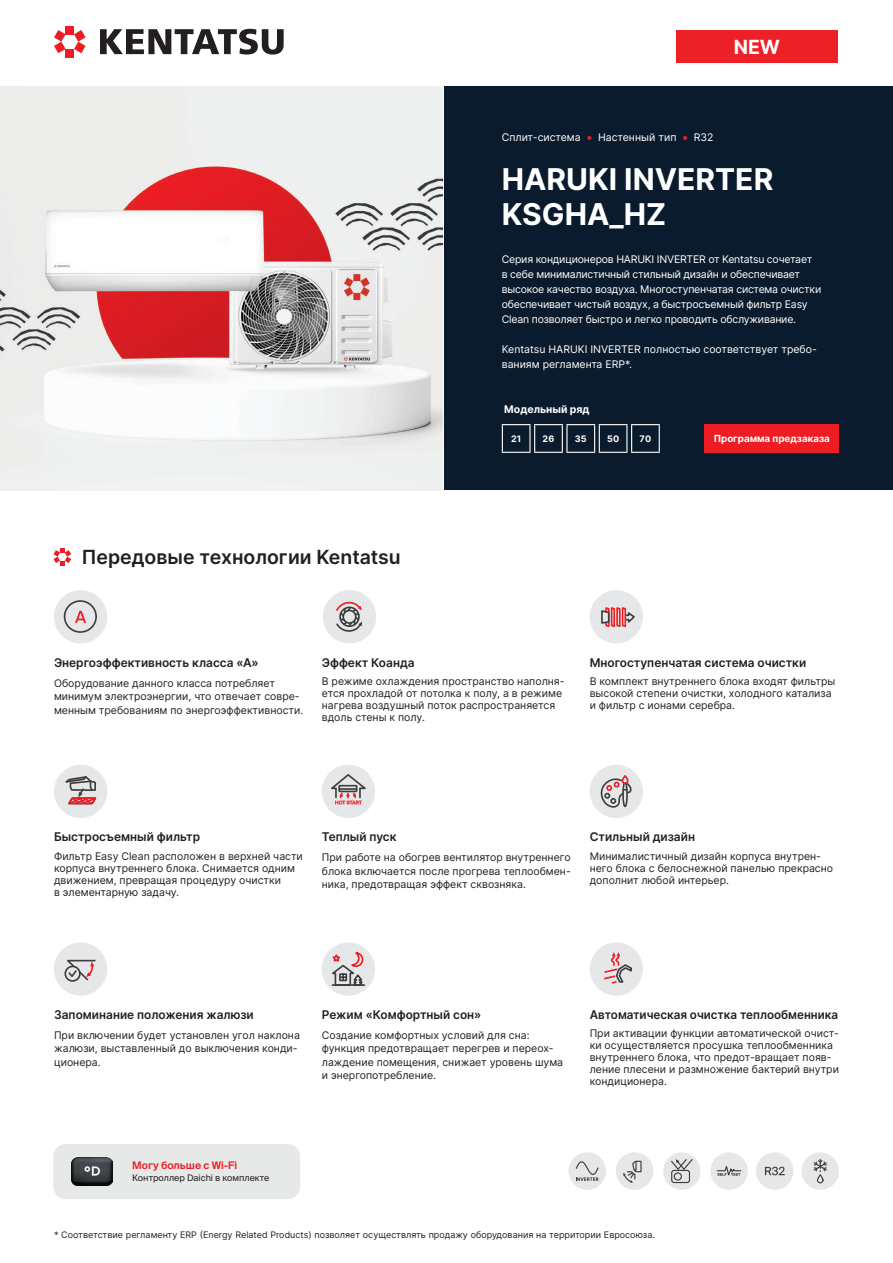
<style>
.page{position:relative;width:893px;height:1263px;background:#fff}
.page>*{position:absolute;margin:0;border:0;box-sizing:border-box;transform-origin:0 0}
.Заголовок__на_плашку___белый{font:700 30px "Inter";color:#fff}
.Заголовок_2{font:600 19.5px "Inter";color:#231f20}
.NEW{font:700 19.5px "Inter";color:#fff}
.Заголовок_3__передовые_технологии{font:600 12px "Inter";color:#231f20}
.Text_технологии{font:10.5px/12px "Inter";color:#231f20}
.Текст_1__на_плашку___белый{font:10.5px/15px "Inter";letter-spacing:-.02em;color:#fff}
.Текст_1__на_плашку___белый-2{font:10.5px/15px "Inter";color:#fff}
.Текст_2{font:10.5px "Inter";color:#fff}
.t1{font:600 10.5px "Suisse Intl";color:#ee2027}
.Text_технологии-2{font:700 10.5px "Inter";color:#fff}
.NEW-2{font:700 9.75px "Inter";color:#fff}
.t2{font:9px "Inter";color:#231f20}
.t3{font:9px "Suisse Intl";color:#231f20}
.Технологии_заголовок{font:700 9px "Inter";letter-spacing:.025em;color:#fff}
</style>
<div class="page">
<svg style="left:100px;top:29px;width:184px;height:26px"></svg>
<div style="left:66px;top:26px;width:8px;height:8px;background:#ee1d23"></div>
<div style="left:66px;top:49px;width:8px;height:8px;background:#ee1d23"></div>
<svg style="left:54px;top:30px;width:12px;height:23px"></svg>
<svg style="left:74px;top:30px;width:12px;height:23px"></svg>
<div style="left:53px;top:1144px;width:247px;height:55px;background:#e7e9e8;border-radius:13px"></div>
<img style="left:72px;top:1157px;width:41px;height:28px">
<div style="left:676px;top:30px;width:162px;height:32px;background:#ee2027"></div>
<img style="left:0;top:86px;width:443px;height:404px">
<div style="left:444px;top:86px;width:449px;height:404px;background:#0a1b2e"></div>
<svg style="left:587px;top:136px;width:4px;height:4px"></svg>
<svg style="left:683px;top:136px;width:4px;height:4px"></svg>
<svg style="left:502px;top:424px;width:158px;height:29px"></svg>
<div style="left:705px;top:424px;width:134px;height:29px;background:#ee1d23"></div>
<svg style="left:54px;top:548px;width:17px;height:17px"></svg>
<div style="left:323px;top:590px;width:53px;height:53px;background:#e6e7e9;border-radius:50%"></div>
<svg style="left:336px;top:601px;width:27px;height:31px"></svg>
<div style="left:590px;top:590px;width:53px;height:53px;background:#e6e7e9;border-radius:50%"></div>
<svg style="left:601px;top:607px;width:34px;height:20px"></svg>
<div style="left:54px;top:765px;width:53px;height:53px;background:#e6e7e9;border-radius:50%"></div>
<svg style="left:65px;top:776px;width:32px;height:29px"></svg>
<div style="left:590px;top:765px;width:53px;height:53px;background:#e6e7e9;border-radius:50%"></div>
<svg style="left:600px;top:775px;width:32px;height:33px"></svg>
<div style="left:590px;top:942px;width:53px;height:53px;background:#e6e7e9;border-radius:50%"></div>
<svg style="left:603px;top:952px;width:29px;height:43px"></svg>
<div style="left:322px;top:765px;width:53px;height:53px;background:#e6e7e9;border-radius:50%"></div>
<svg style="left:331px;top:774px;width:35px;height:30px"></svg>
<div style="left:54px;top:942px;width:53px;height:53px;background:#e6e7e9;border-radius:50%"></div>
<svg style="left:64px;top:959px;width:32px;height:23px"></svg>
<div style="left:322px;top:942px;width:53px;height:53px;background:#e6e7e9;border-radius:50%"></div>
<svg style="left:331px;top:952px;width:35px;height:34px"></svg>
<hr style="left:332px;top:984px;width:32px;height:2px;background:#3e3e3f">
<div style="left:54px;top:590px;width:53px;height:53px;background:#e6e7e9;border-radius:50%"></div>
<svg style="left:75px;top:611px;width:11px;height:12px"></svg>
<div style="left:64px;top:600px;width:33px;height:33px;border:2px solid #3e3e3f;border-radius:50%"></div>
<div style="left:569px;top:1152px;width:37px;height:38px;background:#e6e7e9;border-radius:50%"></div>
<svg style="left:575px;top:1161px;width:24px;height:20px"></svg>
<div style="left:616px;top:1152px;width:37px;height:38px;background:#e6e7e9;border-radius:50%"></div>
<svg style="left:623px;top:1160px;width:19px;height:23px"></svg>
<div style="left:756px;top:1152px;width:37px;height:38px;background:#e6e7e9;border-radius:50%"></div>
<svg style="left:765px;top:1167px;width:20px;height:8px"></svg>
<div style="left:663px;top:1152px;width:37px;height:38px;background:#e6e7e9;border-radius:50%"></div>
<div style="left:674px;top:1172px;width:8px;height:8px;border:1px solid #3e3e3f;border-radius:50%"></div>
<div style="left:671px;top:1170px;width:19px;height:13px;border:1px solid #3e3e3f;border-radius:2px"></div>
<svg style="left:671px;top:1159px;width:22px;height:12px"></svg>
<div style="left:710px;top:1152px;width:38px;height:38px;background:#e6e7e9;border-radius:50%"></div>
<svg style="left:717px;top:1166px;width:25px;height:10px"></svg>
<div style="left:801px;top:1152px;width:38px;height:38px;background:#e6e7e9;border-radius:50%"></div>
<svg style="left:813px;top:1159px;width:14px;height:25px"></svg>
<p class="NEW" style="left:734px;top:33px;width:48px">NEW</p>
<p class="Текст_2" style="left:502px;top:130px;width:80px">Сплит-система</p>
<p class="Текст_2" style="left:598px;top:130px;width:80px">Настенный тип</p>
<p class="Текст_2" style="left:694px;top:130px;width:21px">R32</p>
<p class="Заголовок__на_плашку___белый" style="left:502px;top:157px;width:273px">HARUKI INVERTER</p>
<p class="Заголовок__на_плашку___белый" style="left:502px;top:193px;width:166px">KSGHA_HZ</p>
<p class="Текст_1__на_плашку___белый" style="left:502px;top:252px;width:321px">Серия кондиционеров HARUKI INVERTER от Kentatsu сочетает<br>в себе минималистичный стильный дизайн и обеспечивает высокое качество воздуха. Многоступенчатая система очистки обеспечивает чистый воздух, а быстросъемный фильтр Easy Clean позволяет быстро и легко проводить обслуживание.</p>
<p class="Текст_1__на_плашку___белый-2" style="left:502px;top:342px;width:317px">Kentatsu HARUKI INVERTER полностью соответствует требо&shy;ваниям регламента ERP*.</p>
<p class="Заголовок_2" style="left:82px;top:542px;width:320px">Передовые технологии Kentatsu</p>
<p class="Text_технологии-2" style="left:504px;top:402px;width:87px">Модельный ряд</p>
<p class="Технологии_заголовок" style="left:511px;top:432px;width:12px">21</p>
<p class="Технологии_заголовок" style="left:543px;top:432px;width:13px">26</p>
<p class="Технологии_заголовок" style="left:575px;top:432px;width:13px">35</p>
<p class="Технологии_заголовок" style="left:607px;top:432px;width:14px">50</p>
<p class="Технологии_заголовок" style="left:640px;top:432px;width:13px">70</p>
<p class="NEW-2" style="left:714px;top:431px;width:118px">Программа предзаказа</p>
<p class="Заголовок_3__передовые_технологии" style="left:54px;top:653px;width:206px">Энергоэффективность класса «А»</p>
<p class="Text_технологии" style="left:54px;top:676px;width:251px;line-height:13.5px">Оборудование данного класса потребляет минимум электроэнергии, что отвечает совре&shy;менным требованиям по энергоэффективности.</p>
<p class="Заголовок_3__передовые_технологии" style="left:322px;top:653px;width:94px">Эффект Коанда</p>
<p class="Text_технологии" style="left:322px;top:675px;width:244px">В режиме охлаждения пространство наполня&shy;ется прохладой от потолка к полу, а в режиме нагрева воздушный поток распространяется вдоль стены к полу.</p>
<p class="Заголовок_3__передовые_технологии" style="left:590px;top:653px;width:218px">Многоступенчатая система очистки</p>
<p class="Text_технологии" style="left:590px;top:675px;width:247px">В комплект внутреннего блока входят фильтры высокой степени очистки, холодного катализа и фильтр с ионами серебра.</p>
<p class="Заголовок_3__передовые_технологии" style="left:54px;top:828px;width:148px">Быстросъемный фильтр</p>
<p class="Text_технологии" style="left:54px;top:849px;width:250px">Фильтр Easy Clean расположен в верхней части корпуса внутреннего блока. Снимается одним движением, превращая процедуру очистки<br>в элементарную задачу.</p>
<p class="Заголовок_3__передовые_технологии" style="left:322px;top:828px;width:76px">Теплый пуск</p>
<p class="Text_технологии" style="left:322px;top:850px;width:251px;line-height:13.5px;text-align:justify">При работе на обогрев вентилятор внутреннего блока включается после прогрева теплообмен&shy;ника, предотвращая эффект сквозняка.</p>
<p class="Заголовок_3__передовые_технологии" style="left:590px;top:828px;width:107px">Стильный дизайн</p>
<p class="Text_технологии" style="left:590px;top:849px;width:245px">Минималистичный дизайн корпуса внутрен&shy;него блока с белоснежной панелью прекрасно дополнит любой интерьер.</p>
<p class="Заголовок_3__передовые_технологии" style="left:54px;top:1006px;width:201px">Запоминание положения жалюзи</p>
<p class="Text_технологии" style="left:54px;top:1028px;width:247px;line-height:13.5px">При включении будет установлен угол наклона жалюзи, выставленный до выключения конди&shy;ционера.</p>
<p class="Заголовок_3__передовые_технологии" style="left:322px;top:1006px;width:161px">Режим «Комфортный сон»</p>
<p class="Text_технологии" style="left:322px;top:1028px;width:243px;line-height:13.5px">Создание комфортных условий для сна: функция предотвращает перегрев и переох&shy;лаждение помещения, снижает уровень шума и энергопотребление.</p>
<p class="Заголовок_3__передовые_технологии" style="left:590px;top:1006px;width:250px">Автоматическая очистка теплообменника</p>
<p class="Text_технологии" style="left:590px;top:1027px;width:251px">При активации функции автоматической очист&shy;ки осуществляется просушка теплообменника внутреннего блока, что предот-вращает появ&shy;ление плесени и размножение бактерий внутри кондиционера.</p>
<p class="t1" style="left:132px;top:1159px;width:106px">Могу больше с Wi-Fi</p>
<p class="t3" style="left:132px;top:1172px;width:139px">Контроллер Daichi в комплекте</p>
<p class="t2" style="left:54px;top:1228px;width:602px">* Соответствие регламенту ERP (Energy Related Products) позволяет осуществлять продажу оборудования на территории Евросоюза.</p>
</div>
